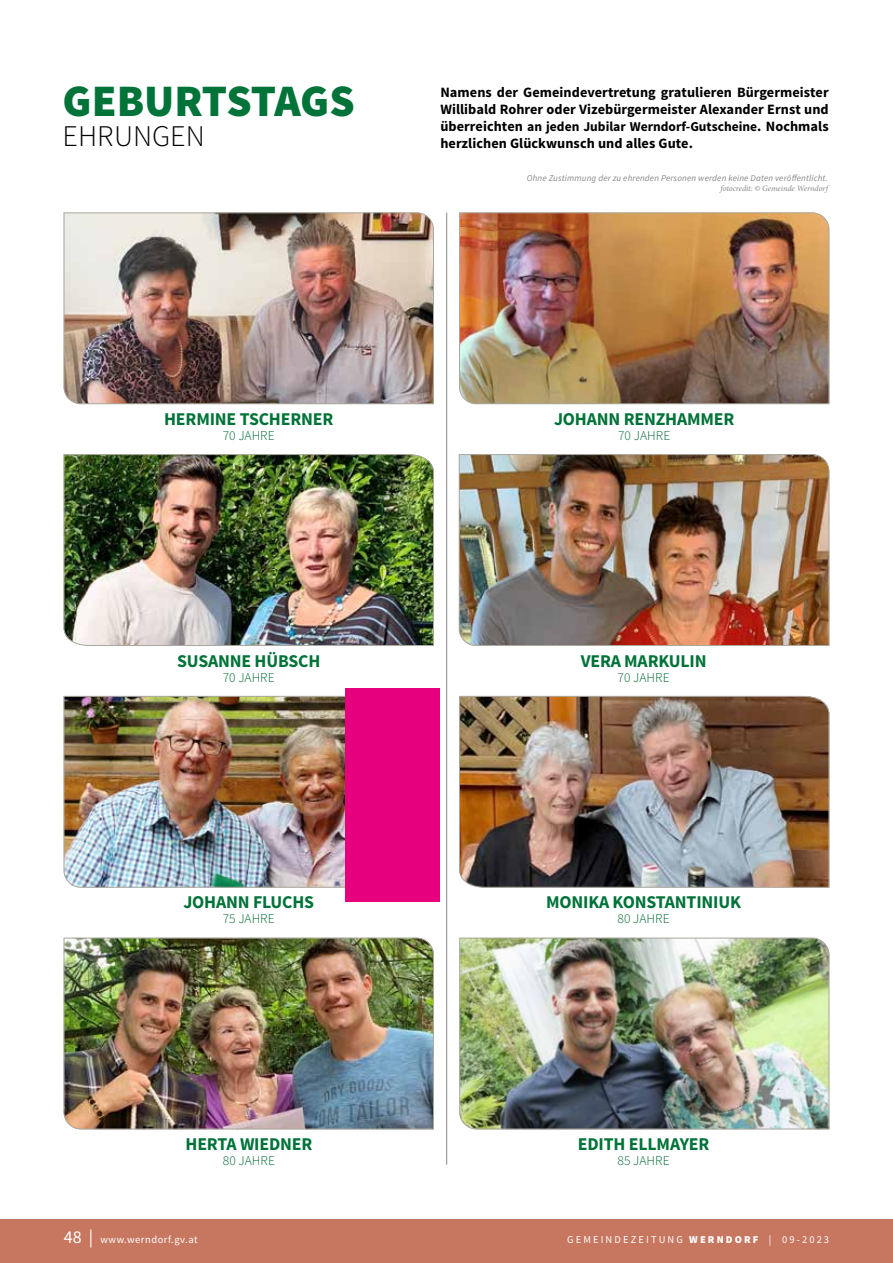
<style>
.page{position:relative;width:893px;height:1263px;background:#fff}
.page>*{position:absolute;margin:0;border:0;box-sizing:border-box;transform-origin:0 0}
.t1{font:900 45px "Source Sans Pro";letter-spacing:-.005em;color:#007339}
.t2{font:300 30px "Source Sans Pro";color:#000}
.t3{font:700 18px "Source Sans Pro";letter-spacing:-.01em;color:#007339}
.t4{font:700 14.25px/17.1px "Source Sans Pro";letter-spacing:.005em;color:#000}
.t5{font:300 13.5px "Source Sans Pro";color:#006a34}
.t6{font:700 13.5px "Source Sans Pro";color:#000}
.t7{font:10.5px "Source Sans Pro";letter-spacing:.2em;color:#fff}
.t8{font:10.5px "Source Sans Pro";letter-spacing:.05em;color:#fff}
.t9{font:italic 9px "Source Sans Pro";letter-spacing:.015em;color:#878787}
.t10{font:italic 8.25px "Minion Pro";letter-spacing:-.005em;color:#878787}
.s1{font-size:14.25px}
.s2{font-size:18px}
.s3{font-weight:900}
</style>
<div class="page">
<div style="left:0;top:1219px;width:893px;height:44px;background:#c77760"></div>
<img style="left:64px;top:212px;width:370px;height:192px">
<img style="left:459px;top:212px;width:370px;height:192px">
<img style="left:64px;top:454px;width:370px;height:192px">
<img style="left:459px;top:454px;width:370px;height:192px">
<img style="left:459px;top:696px;width:370px;height:192px">
<img style="left:64px;top:696px;width:281px;height:192px">
<img style="left:64px;top:938px;width:370px;height:191px">
<img style="left:459px;top:938px;width:370px;height:191px">
<hr style="left:446px;top:213px;width:1px;height:952px;background:#878787">
<div style="left:345px;top:689px;width:95px;height:213px;background:#e6007d"></div>
<h1 class="t1" style="left:63px;top:72px;width:294px">GEBURTSTAGS</h1>
<h2 class="t2" style="left:63px;top:118px;width:144px">EHRUNGEN</h2>
<p class="t4" style="left:440px;top:84px;width:390px">Namens der Gemeindevertretung gratulieren Bürgermeister<br>Willibald Rohrer oder Vizebürgermeister Alexander Ernst und</p>
<p class="t6" style="left:440px;top:118px;width:390px"><span class="s1">überreichten</span> an jeden Jubilar Werndorf-Gutscheine<span class="s1">. Nochmals</span></p>
<p class="t4" style="left:440px;top:135px;width:254px">herzlichen Glückwunsch und alles Gute.</p>
<p class="t9" style="left:527px;top:172px;width:302px">Ohne Zustimmung der zu ehrenden Personen werden keine Daten veröffentlicht.</p>
<p class="t10" style="left:720px;top:183px;width:109px">fotocredit: © Gemeinde Werndorf</p>
<p class="t3" style="left:164px;top:407px;width:171px">HERMINE TSCHERNER</p>
<p class="t5" style="left:223px;top:427px;width:54px">70 JAHRE</p>
<p class="t3" style="left:554px;top:407px;width:182px">JOHANN RENZHAMMER</p>
<p class="t5" style="left:618px;top:427px;width:54px">70 JAHRE</p>
<p class="t3" style="left:177px;top:649px;width:145px">SUSANNE HÜBSCH</p>
<p class="t5" style="left:223px;top:669px;width:54px">70 JAHRE</p>
<p class="t3" style="left:581px;top:649px;width:127px">VERA MARKULIN</p>
<p class="t5" style="left:618px;top:669px;width:54px">70 JAHRE</p>
<p class="t3" style="left:183px;top:891px;width:132px">JOHANN FLUCHS</p>
<p class="t5" style="left:223px;top:911px;width:54px">75 JAHRE</p>
<p class="t3" style="left:546px;top:891px;width:196px">MONIKA KONSTANTINIUK</p>
<p class="t5" style="left:617px;top:911px;width:54px">80 JAHRE</p>
<p class="t3" style="left:186px;top:1133px;width:128px">HERTA WIEDNER</p>
<p class="t5" style="left:223px;top:1152px;width:54px">80 JAHRE</p>
<p class="t3" style="left:578px;top:1133px;width:133px">EDITH ELLMAYER</p>
<p class="t5" style="left:618px;top:1152px;width:54px">85 JAHRE</p>
<p class="t8" style="left:64px;top:1233px;width:136px"><span class="s2">48 |</span> www.werndorf.gv.at</p>
<p class="t7" style="left:567px;top:1233px;width:193px">GEMEINDEZEITUNG <span class="s3">WERNDORF</span></p>
<p class="t7" style="left:769px;top:1233px;width:62px">| 09-2023</p>
</div>
